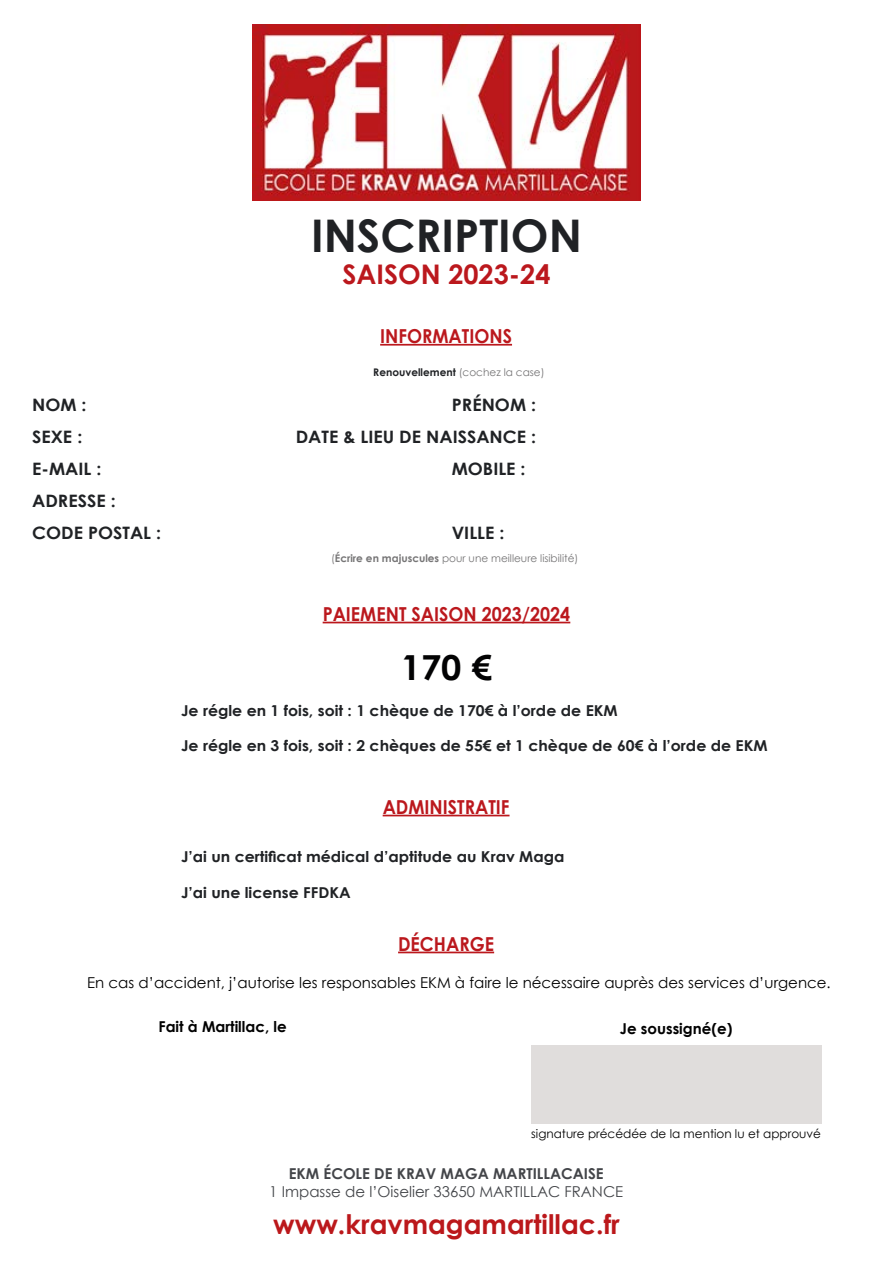
<style>
.page{position:relative;width:893px;height:1263px;background:#fff}
.page>*{position:absolute;margin:0;border:0;box-sizing:border-box;transform-origin:0 0}
.t1{font:700 45px "Century Gothic";color:#202225}
.t2{font:700 34.5px "Century Gothic";color:#020203;scale:1.05 1}
.t3{font:700 27px "Century Gothic";color:#bb181b}
.t4{font:700 27px "Century Gothic";color:#bb181d}
.t5{font:700 19.2px "Century Gothic";color:#bb181d;scale:.93 1}
.t6{font:700 17.1px/32px "Century Gothic";color:#202225;scale:1.05 1}
.t7{font:700 15px "Century Gothic";color:#202225;scale:1.05 1}
.t8{font:15px "Century Gothic";color:#000}
.t9{font:15px "Century Gothic";color:#434549}
.t10{font:700 15px "Century Gothic";color:#434549}
.t11{font:700 15px "Century Gothic";color:#000}
.t12{font:12px "Century Gothic";color:#000}
.t13{font:10.5px "Century Gothic";color:#767576}
.t14{font:700 10.5px "Century Gothic";color:#202225}
.s1{font-weight:400;color:#767576}
.s2{font-weight:700}
</style>
<div class="page">
<hr style="left:398px;top:951px;width:96px;height:2px;background:#bb181d">
<img style="left:252px;top:25px;width:389px;height:176px">
<hr style="left:380px;top:344px;width:132px;height:2px;background:#bb181d">
<hr style="left:323px;top:622px;width:247px;height:1px;background:#bb181d">
<hr style="left:383px;top:815px;width:126px;height:1px;background:#bb181d">
<div style="left:531px;top:1045px;width:291px;height:79px;background:#e0dddc"></div>
<h1 class="t1" style="left:311px;top:201px;width:272px">INSCRIPTION</h1>
<h3 class="t4" style="left:343px;top:254px;width:209px">SAISON 2023-24</h3>
<p class="t5" style="left:380px;top:321px;width:143px">INFORMATIONS</p>
<p class="t14" style="left:373px;top:364px;width:173px">Renouvellement <span class="s1">(cochez la case)</span></p>
<p class="t6" style="left:32px;top:388px;width:53px">NOM :<br>SEXE :</p>
<p class="t6" style="left:296px;top:388px;width:231px;text-align:right">PRÉNOM :<br>DATE &amp; LIEU DE NAISSANCE :</p>
<p class="t6" style="left:32px;top:452px;width:67px">E-MAIL :</p>
<p class="t6" style="left:452px;top:452px;width:72px">MOBILE :</p>
<p class="t6" style="left:32px;top:484px;width:124px">ADRESSE :<br>CODE POSTAL :</p>
<p class="t6" style="left:452px;top:516px;width:52px">VILLE :</p>
<p class="t13" style="left:331px;top:551px;width:249px">(<span class="s2">Écrire en majuscules</span> pour une meilleure lisibilité)</p>
<p class="t5" style="left:323px;top:599px;width:268px">PAIEMENT SAISON 2023/2024</p>
<h2 class="t2" style="left:401px;top:642px;width:88px">170 €</h2>
<p class="t7" style="left:181px;top:699px;width:417px">Je régle en 1 fois, soit : 1 chèque de 170€ à l’orde de EKM</p>
<p class="t7" style="left:181px;top:734px;width:560px">Je régle en 3 fois, soit : 2 chèques de 55€ et 1 chèque de 60€ à l’orde de EKM</p>
<p class="t5" style="left:383px;top:792px;width:138px">ADMINISTRATIF</p>
<p class="t7" style="left:181px;top:845px;width:367px">J’ai un certificat médical d’aptitude au Krav Maga</p>
<p class="t7" style="left:181px;top:881px;width:163px">J’ai une license FFDKA</p>
<p class="t5" style="left:398px;top:929px;width:105px">DÉCHARGE</p>
<p class="t8" style="left:87px;top:972px;width:745px">En cas d’accident, j’autorise les responsables EKM à faire le nécessaire auprès des services d’urgence.</p>
<p class="t11" style="left:158px;top:1015px;width:130px">Fait à Martillac, le</p>
<p class="t11" style="left:620px;top:1017px;width:114px">Je soussigné(e)</p>
<p class="t12" style="left:531px;top:1125px;width:291px">signature précédée de la mention lu et approuvé</p>
<p class="t10" style="left:289px;top:1162px;width:317px">EKM ÉCOLE DE KRAV MAGA MARTILLACAISE</p>
<p class="t9" style="left:269px;top:1181px;width:356px">1 Impasse de l’Oiselier 33650 MARTILLAC FRANCE</p>
<h3 class="t3" style="left:273px;top:1203px;width:348px">www.kravmagamartillac.fr</h3>
</div>
